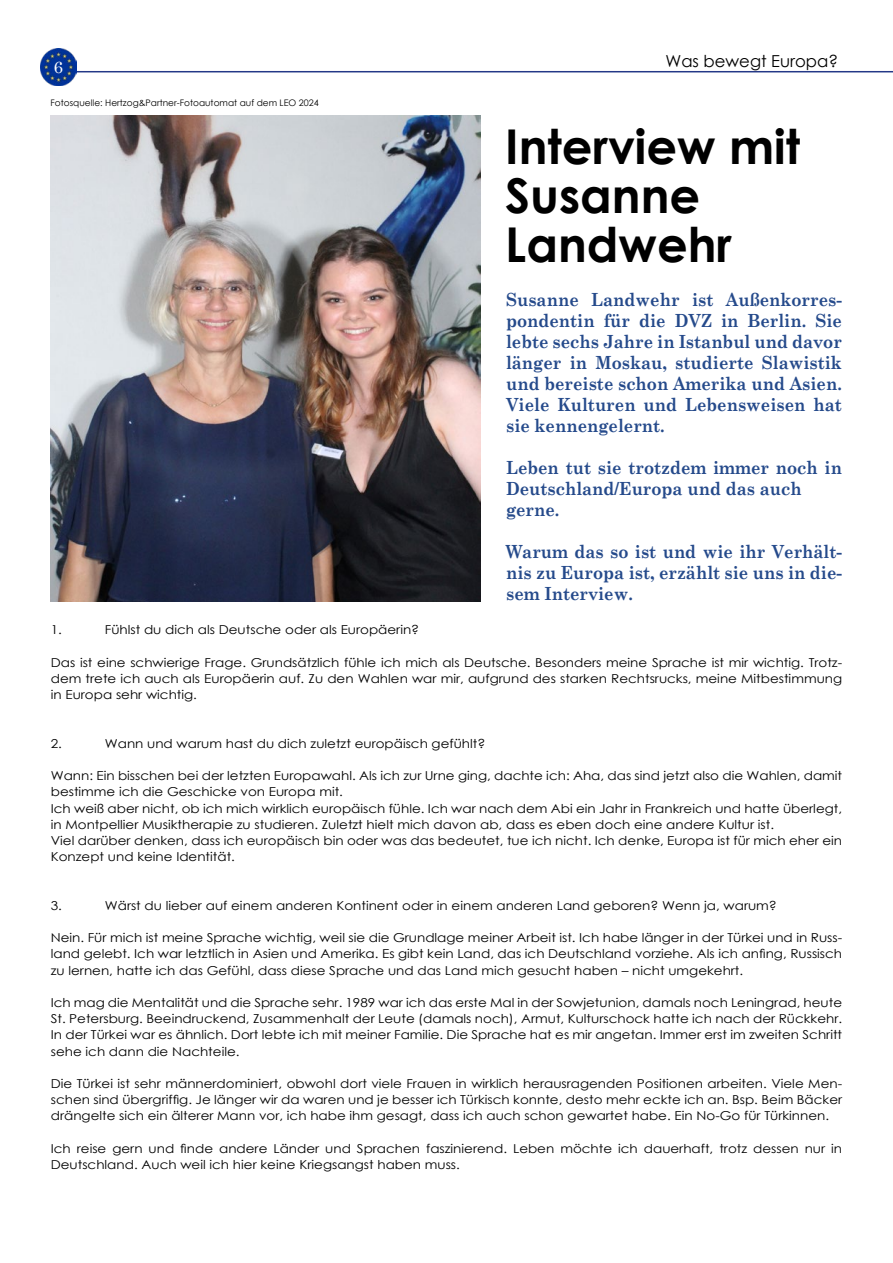
<style>
.page{position:relative;width:893px;height:1263px;background:#fff}
.page>*{position:absolute;margin:0;border:0;box-sizing:border-box;transform-origin:0 0}
.t1{font:700 48px/48.6px "Century Gothic";color:#000}
.t2{font:700 18.15px/21px "Century Schoolbook";color:#254a8b;text-align:justify;scale:.91 1}
.t3{font:16.5px "Century Gothic";color:#000}
.t4{font:16.5px "Century Schoolbook";color:#fff}
.t5{font:12.3px/16.2px "Century Gothic";color:#000;text-align:justify;scale:1.1 1}
.t6{font:9px "Century Gothic";color:#000}
</style>
<div class="page">
<hr style="left:67px;top:71px;width:826px;height:1px;background:#243887">
<img style="left:40px;top:49px;width:37px;height:36px">
<img style="left:51px;top:116px;width:429px;height:486px">
<h3 class="t4" style="left:54px;top:53px;width:11px">6</h3>
<p class="t6" style="left:51px;top:97px;width:270px">Fotosquelle: Hertzog&amp;Partner-Fotoautomat auf dem LEO 2024</p>
<h3 class="t3" style="left:665px;top:50px;width:174px">Was bewegt Europa?</h3>
<h1 class="t1" style="left:505px;top:121px;width:296px">Interview mit<br>Susanne<br>Landwehr</h1>
<p class="t2" style="left:506px;top:288px;width:371px">Susanne Landwehr ist Außenkorres&shy;pondentin für die DVZ in Berlin. Sie lebte sechs Jahre in Istanbul und davor länger in Moskau, studierte Slawistik und bereiste schon Amerika und Asien.<br>Viele Kulturen und Lebensweisen hat sie kennengelernt.</p>
<h2 class="t2" style="left:506px;top:456px;width:371px;text-align:left">Leben tut sie trotzdem immer noch in<br>Deutschland/Europa und das auch gerne.</h2>
<h2 class="t2" style="left:506px;top:540px;width:371px">Warum das so ist und wie ihr Verhält&shy;nis zu Europa ist, erzählt sie uns in die&shy;sem Interview.</h2>
<p class="t5" style="left:51px;top:621px;width:12px">1.</p>
<p class="t5" style="left:105px;top:621px;width:287px">Fühlst du dich als Deutsche oder als Europäerin?</p>
<p class="t5" style="left:51px;top:654px;width:721px">Das ist eine schwierige Frage. Grundsätzlich fühle ich mich als Deutsche. Besonders meine Sprache ist mir wichtig. Trotz&shy;dem trete ich auch als Europäerin auf. Zu den Wahlen war mir, aufgrund des starken Rechtsrucks, meine Mitbestimmung in Europa sehr wichtig.</p>
<p class="t5" style="left:51px;top:735px;width:12px">2.</p>
<p class="t5" style="left:105px;top:735px;width:348px">Wann und warum hast du dich zuletzt europäisch gefühlt?</p>
<p class="t5" style="left:51px;top:767px;width:721px;text-align:left">Wann: Ein bisschen bei der letzten Europawahl. Als ich zur Urne ging, dachte ich: Aha, das sind jetzt also die Wahlen, damit bestimme ich die Geschicke von Europa mit.<br>Ich weiß aber nicht, ob ich mich wirklich europäisch fühle. Ich war nach dem Abi ein Jahr in Frankreich und hatte überlegt, in Montpellier Musiktherapie zu studieren. Zuletzt hielt mich davon ab, dass es eben doch eine andere Kultur ist.<br>Viel darüber denken, dass ich europäisch bin oder was das bedeutet, tue ich nicht. Ich denke, Europa ist für mich eher ein Konzept und keine Identität.</p>
<p class="t5" style="left:51px;top:897px;width:12px">3.</p>
<p class="t5" style="left:105px;top:897px;width:612px">Wärst du lieber auf einem anderen Kontinent oder in einem anderen Land geboren? Wenn ja, warum?</p>
<p class="t5" style="left:51px;top:929px;width:721px">Nein. Für mich ist meine Sprache wichtig, weil sie die Grundlage meiner Arbeit ist. Ich habe länger in der Türkei und in Russ&shy;land gelebt. Ich war letztlich in Asien und Amerika. Es gibt kein Land, das ich Deutschland vorziehe. Als ich anfing, Russisch zu lernen, hatte ich das Gefühl, dass diese Sprache und das Land mich gesucht haben – nicht umgekehrt.</p>
<p class="t5" style="left:51px;top:994px;width:721px">Ich mag die Mentalität und die Sprache sehr. 1989 war ich das erste Mal in der Sowjetunion, damals noch Leningrad, heute St. Petersburg. Beeindruckend, Zusammenhalt der Leute (damals noch), Armut, Kulturschock hatte ich nach der Rückkehr.<br>In der Türkei war es ähnlich. Dort lebte ich mit meiner Familie. Die Sprache hat es mir angetan. Immer erst im zweiten Schritt sehe ich dann die Nachteile.</p>
<p class="t5" style="left:51px;top:1075px;width:721px">Die Türkei ist sehr männerdominiert, obwohl dort viele Frauen in wirklich herausragenden Positionen arbeiten. Viele Men&shy;schen sind übergriffig. Je länger wir da waren und je besser ich Türkisch konnte, desto mehr eckte ich an. Bsp. Beim Bäcker drängelte sich ein älterer Mann vor, ich habe ihm gesagt, dass ich auch schon gewartet habe. Ein No-Go für Türkinnen.</p>
<p class="t5" style="left:51px;top:1140px;width:721px">Ich reise gern und finde andere Länder und Sprachen faszinierend. Leben möchte ich dauerhaft, trotz dessen nur in<br>Deutschland. Auch weil ich hier keine Kriegsangst haben muss.</p>
</div>
